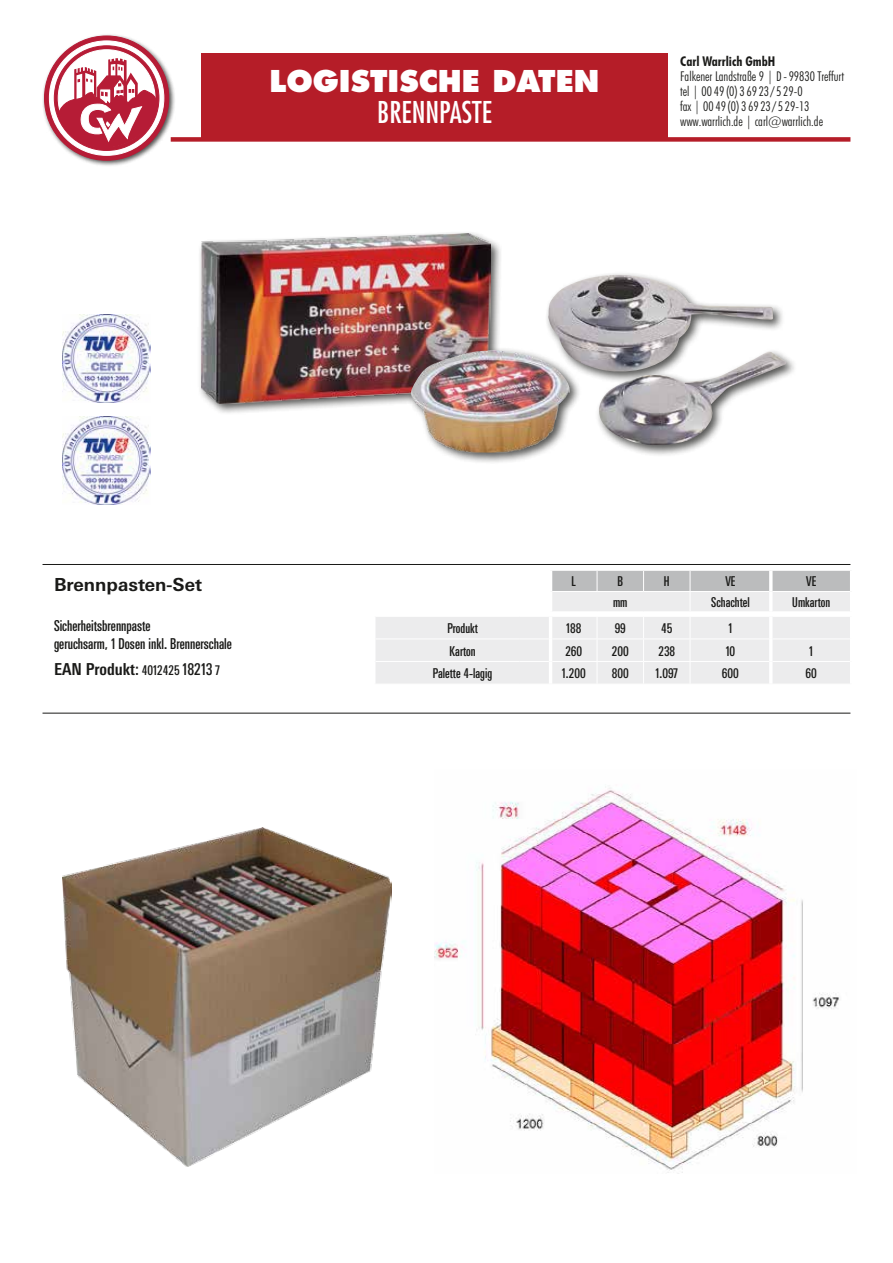
<style>
.page{position:relative;width:893px;height:1263px;background:#fff}
.page>*{position:absolute;margin:0;border:0;box-sizing:border-box;transform-origin:0 0}
.t1{font:800 29.25px "Futura";color:#fff}
.t2{font:condensed 29.25px "Futura";color:#fff}
.t3{font:700 18px "LT Univers Basic";color:#1a1a18}
.t4{font:700 condensed 16.5px "LT Univers";color:#1a1a18}
.t5{font:500 15px/18px "LT Univers Comp";color:#1a1a18}
.t6{font:500 13.65px "LT Univers Comp";color:#1a1a18}
.t7{font:300 condensed 13.5px/15px "Futura BT";color:#1a1a18}
.t8{font:700 condensed 13.5px "Futura BT";color:#1a1a18}
.s1{font-family:"LT Univers Comp";font-weight:500;font-stretch:normal;font-size:13.65px}
.s2{font-family:"LT Univers Comp";font-weight:500;font-stretch:normal}
</style>
<div class="page">
<div style="left:201px;top:54px;width:467px;height:84px;background:#b51d28"></div>
<div style="left:171px;top:137px;width:679px;height:5px;background:#b51d28"></div>
<img style="left:63px;top:416px;width:88px;height:88px">
<img style="left:63px;top:315px;width:88px;height:88px">
<svg style="left:376px;top:570px;width:474px;height:114px"></svg>
<hr style="left:769px;top:616px;width:3px;height:23px;background:#fff">
<hr style="left:769px;top:639px;width:3px;height:22px;background:#fff">
<hr style="left:769px;top:661px;width:3px;height:23px;background:#fff">
<hr style="left:769px;top:591px;width:3px;height:21px;background:#fff">
<div style="left:42px;top:33px;width:133px;height:134px;background:#1a1a18;opacity:.75"></div>
<svg style="left:44px;top:36px;width:125px;height:124px;background:#bb2f47"></svg>
<svg style="left:49px;top:41px;width:115px;height:114px"></svg>
<svg style="left:54px;top:46px;width:105px;height:104px"></svg>
<div style="left:58px;top:50px;width:97px;height:97px;background:#fff;border-radius:50%"></div>
<svg style="left:59px;top:58px;width:98px;height:91px"></svg>
<hr style="left:43px;top:564px;width:807px;height:1px;background:#1a1a18">
<hr style="left:43px;top:713px;width:807px;height:1px;background:#1a1a18">
<img style="left:63px;top:828px;width:329px;height:338px">
<img style="left:434px;top:786px;width:405px;height:388px">
<div style="left:197px;top:230px;width:305px;height:185px;background:#1a1a18;opacity:.75"></div>
<img style="left:201px;top:234px;width:289px;height:169px">
<div style="left:545px;top:271px;width:253px;height:187px;background:#1a1a18;opacity:.75"></div>
<img style="left:548px;top:275px;width:239px;height:172px">
<div style="left:408px;top:347px;width:173px;height:118px;background:#1a1a18;opacity:.75"></div>
<img style="left:410px;top:350px;width:160px;height:103px">
<h1 class="t1" style="left:270px;top:63px;width:331px">LOGISTISCHE DATEN</h1>
<h1 class="t2" style="left:377px;top:94px;width:116px">BRENNPASTE</h1>
<p class="t8" style="left:680px;top:53px;width:97px">Carl Warrlich GmbH</p>
<p class="t7" style="left:680px;top:69px;width:165px">Falkener Landstraße 9 | D -99830 Treffurt tel | 0049(0)36923/529-0<br>fax | 0049(0)36923/529-13 www.warrlich.de | carl@warrlich.de</p>
<h2 class="t3" style="left:54px;top:574px;width:149px">Brennpasten-Set</h2>
<p class="t5" style="left:54px;top:617px;width:179px">Sicherheitsbrennpaste<br>geruchsarm, 1 Dosen inkl. Brennerschale</p>
<p class="t4" style="left:54px;top:659px;width:168px">EAN Produkt: <span class="s1">4012425</span> <span class="s2">18213</span> <span class="s1">7</span></p>
<p class="t6" style="left:572px;top:574px;width:6px">L</p>
<p class="t6" style="left:617px;top:574px;width:7px">B</p>
<p class="t6" style="left:664px;top:574px;width:7px">H</p>
<p class="t6" style="left:725px;top:574px;width:12px">VE</p>
<p class="t6" style="left:806px;top:574px;width:12px">VE</p>
<p class="t6" style="left:613px;top:594px;width:16px">mm</p>
<p class="t6" style="left:711px;top:594px;width:40px">Schachtel</p>
<p class="t6" style="left:792px;top:594px;width:39px">Umkarton</p>
<p class="t6" style="left:447px;top:620px;width:32px">Produkt</p>
<p class="t6" style="left:566px;top:620px;width:17px">188</p>
<p class="t6" style="left:615px;top:620px;width:13px">99</p>
<p class="t6" style="left:661px;top:620px;width:13px">45</p>
<p class="t6" style="left:728px;top:620px;width:5px">1</p>
<p class="t6" style="left:450px;top:643px;width:28px">Karton</p>
<p class="t6" style="left:565px;top:643px;width:18px">260</p>
<p class="t6" style="left:612px;top:643px;width:18px">200</p>
<p class="t6" style="left:658px;top:643px;width:18px">238</p>
<p class="t6" style="left:726px;top:643px;width:11px">10</p>
<p class="t6" style="left:809px;top:643px;width:5px">1</p>
<p class="t6" style="left:433px;top:666px;width:61px">Palette 4-lagig</p>
<p class="t6" style="left:562px;top:666px;width:25px">1.200</p>
<p class="t6" style="left:612px;top:666px;width:18px">800</p>
<p class="t6" style="left:655px;top:666px;width:24px">1.097</p>
<p class="t6" style="left:722px;top:666px;width:18px">600</p>
<p class="t6" style="left:806px;top:666px;width:13px">60</p>
</div>
